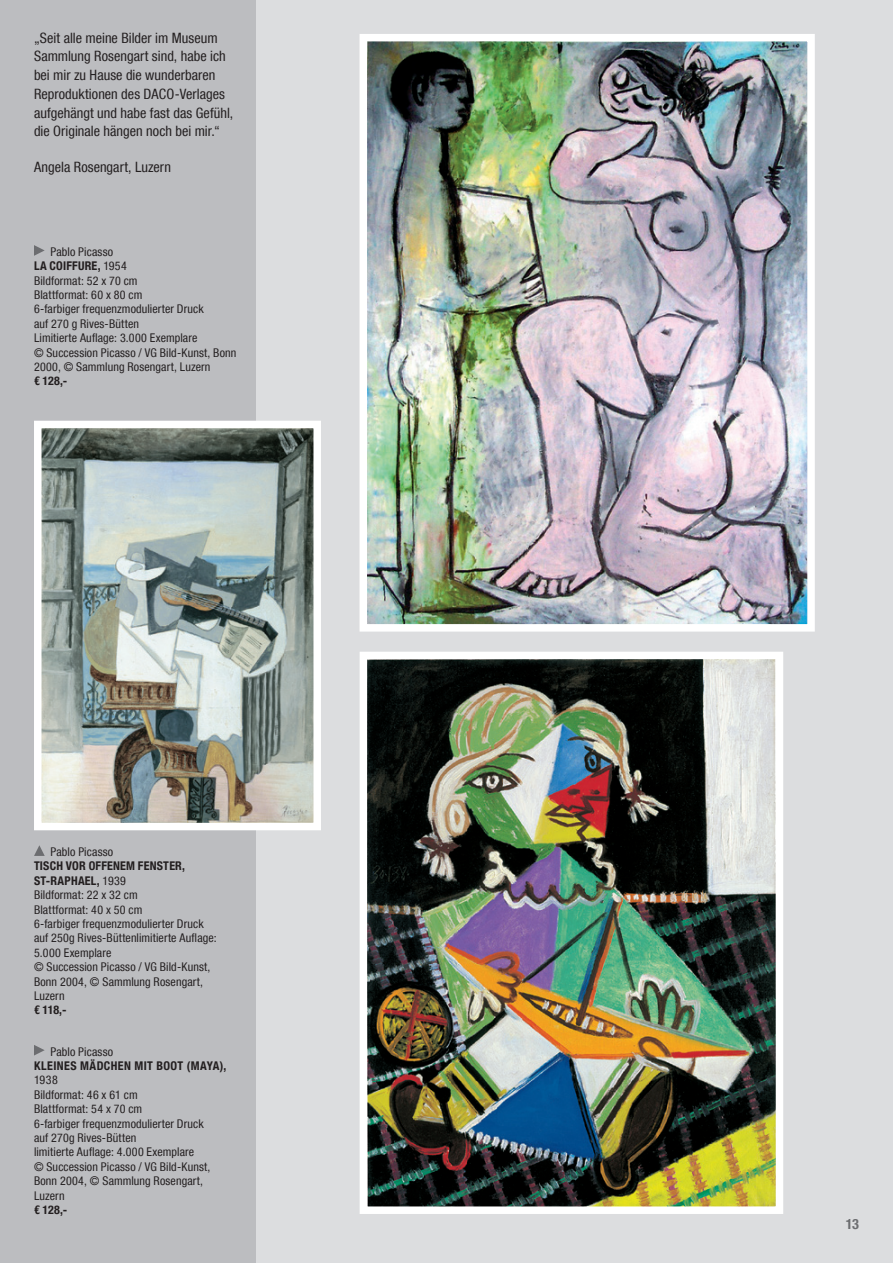
<style>
.page{position:relative;width:893px;height:1263px;background:#dcdddf}
.page>*{position:absolute;margin:0;border:0;box-sizing:border-box;transform-origin:0 0}
.t1{font:condensed 14.25px/18.8px "Helvetica Neue LT Com";color:#231f20}
.t2{font:700 condensed 14.25px "Helvetica Neue LT Com";color:#6c6d70}
.t3{font:condensed 12px/14.4px "Helvetica Neue LT Com";letter-spacing:.01em;color:#231f20}
.t4{font:700 condensed 12px "Helvetica Neue LT Com";letter-spacing:.035em;color:#231f20}
.s1{font-weight:700}
</style>
<div class="page">
<div style="left:0;top:0;width:255px;height:1263px;background:#bcbdc0"></div>
<img style="left:43px;top:430px;width:269px;height:391px">
<div style="left:34px;top:421px;width:287px;height:409px;border:8px solid #fff"></div>
<svg style="left:34px;top:845px;width:11px;height:11px"></svg>
<img style="left:359px;top:34px;width:456px;height:598px">
<svg style="left:34px;top:245px;width:11px;height:11px"></svg>
<img style="left:359px;top:652px;width:424px;height:562px">
<svg style="left:34px;top:1045px;width:11px;height:10px"></svg>
<p class="t1" style="left:34px;top:28px;width:201px">„Seit alle meine Bilder im Museum Sammlung Rosengart sind, habe ich bei mir zu Hause die wunderbaren Reproduktionen des DACO-Verlages aufgehängt und habe fast das Gefühl, die Originale hängen noch bei mir.“</p>
<p class="t1" style="left:34px;top:158px;width:138px">Angela Rosengart, Luzern</p>
<p class="t3" style="left:34px;top:244px;width:204px;text-indent:16px">Pablo Picasso<br><span class="s1">LA COIFFURE,</span> 1954<br>Bildformat: 52 x 70 cm<br>Blattformat: 60 x 80 cm<br>6-farbiger frequenzmodulierter Druck<br>auf 270 g Rives-Bütten<br>Limitierte Auflage: 3.000 Exemplare<br>© Succession Picasso / VG Bild-Kunst, Bonn<br>2000, © Sammlung Rosengart, Luzern</p>
<p class="t4" style="left:34px;top:374px;width:35px">€ 128,-</p>
<p class="t3" style="left:50px;top:844px;width:64px">Pablo Picasso</p>
<p class="t3" style="left:34px;top:859px;width:184px"><span class="s1">TISCH VOR OFFENEM FENSTER,<br>ST-RAPHAEL,</span> 1939<br>Bildformat: 22 x 32 cm<br>Blattformat: 40 x 50 cm<br>6-farbiger frequenzmodulierter Druck auf 250g Rives-Büttenlimitierte Auflage:<br>5.000 Exemplare<br>© Succession Picasso / VG Bild-Kunst,<br>Bonn 2004, © Sammlung Rosengart,<br>Luzern</p>
<p class="t4" style="left:34px;top:1003px;width:34px">€ 118,-</p>
<p class="t3" style="left:50px;top:1044px;width:64px">Pablo Picasso</p>
<p class="t4" style="left:34px;top:1058px;width:194px">KLEINES MÄDCHEN MIT BOOT (MAYA),</p>
<p class="t3" style="left:34px;top:1073px;width:178px">1938<br>Bildformat: 46 x 61 cm<br>Blattformat: 54 x 70 cm<br>6-farbiger frequenzmodulierter Druck auf 270g Rives-Bütten<br>limitierte Auflage: 4.000 Exemplare<br>© Succession Picasso / VG Bild-Kunst,<br>Bonn 2004, © Sammlung Rosengart,<br>Luzern</p>
<p class="t4" style="left:34px;top:1202px;width:35px">€ 128,-</p>
<p class="t2" style="left:846px;top:1215px;width:15px">13</p>
</div>
